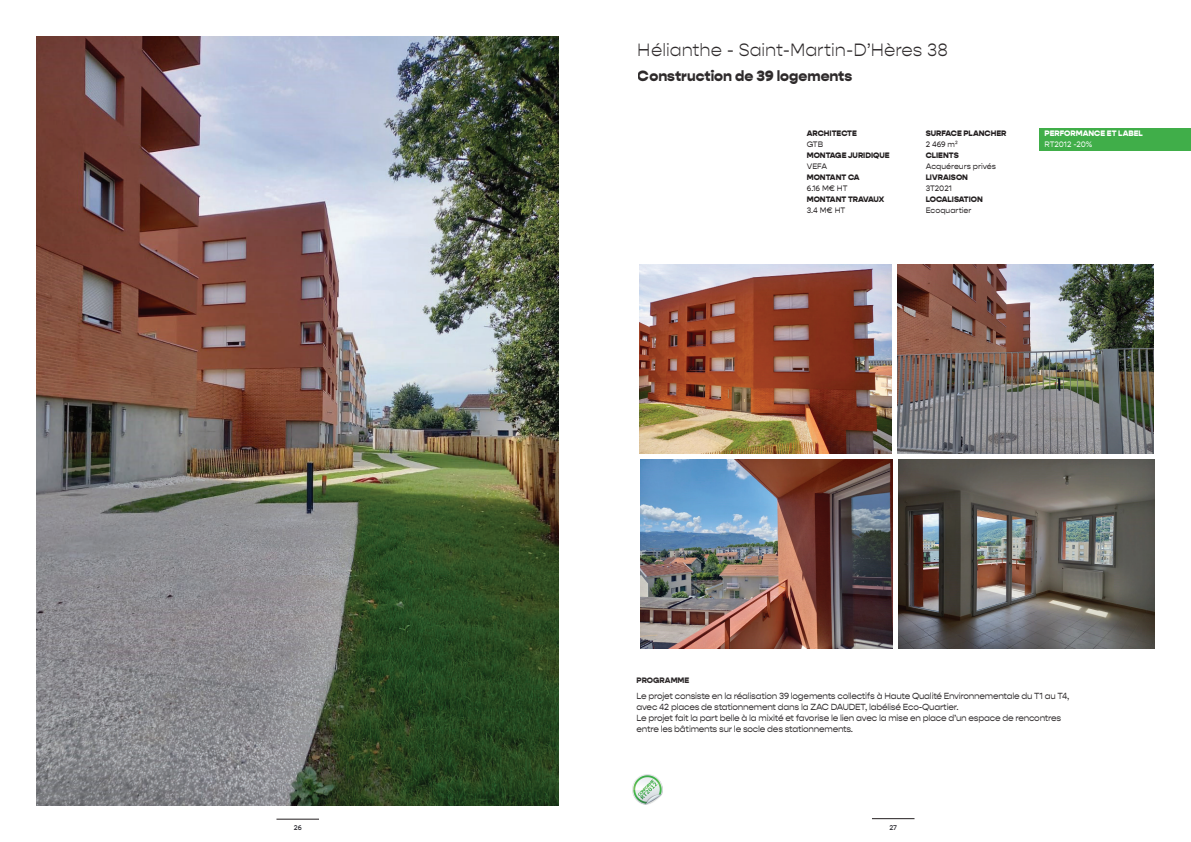
<style>
.page{position:relative;width:1191px;height:842px;background:#fff}
.page>*{position:absolute;margin:0;border:0;box-sizing:border-box;transform-origin:0 0}
.t1{font:300 18px "Gopher";color:#231f20}
.t2{font:900 15px "Gopher";color:#231f20}
.t3{font:9px/11px "Gopher";letter-spacing:-.025em;color:#231f20}
.t4{font:900 8px "Gopher";color:#231f20}
.t5{font:8px "Gopher";color:#231f20}
.t6{font:900 8px "Gopher";color:#fff}
.t7{font:8px "Gopher";letter-spacing:-.01em;color:#fff}
.t8{font:500 7px "Gopher";color:#2d2d33}
</style>
<div class="page">
<hr style="left:276px;top:819px;width:43px;height:1px;background:#231f20">
<hr style="left:872px;top:818px;width:42px;height:1px;background:#231f20">
<div style="left:1039px;top:128px;width:152px;height:22px;background:#40ae49"></div>
<img style="left:632px;top:774px;width:30px;height:30px">
<img style="left:639px;top:264px;width:252px;height:189px">
<img style="left:897px;top:264px;width:256px;height:189px">
<img style="left:640px;top:459px;width:252px;height:189px">
<img style="left:898px;top:459px;width:256px;height:189px">
<img style="left:36px;top:36px;width:522px;height:770px">
<h1 class="t1" style="left:638px;top:39px;width:312px">Hélianthe - Saint-Martin-D’Hères 38</h1>
<h2 class="t2" style="left:638px;top:66px;width:216px">Construction de 39 logements</h2>
<p class="t4" style="left:806px;top:129px;width:52px">ARCHITECTE</p>
<p class="t5" style="left:806px;top:140px;width:18px">GTB</p>
<p class="t4" style="left:806px;top:151px;width:84px">MONTAGE JURIDIQUE</p>
<p class="t5" style="left:806px;top:162px;width:22px">VEFA</p>
<p class="t4" style="left:806px;top:173px;width:54px">MONTANT CA</p>
<p class="t5" style="left:806px;top:184px;width:42px">6.16 M€ HT</p>
<p class="t4" style="left:806px;top:195px;width:79px">MONTANT TRAVAUX</p>
<p class="t5" style="left:806px;top:206px;width:40px">3.4 M€ HT</p>
<p class="t4" style="left:925px;top:129px;width:82px">SURFACE PLANCHER</p>
<p class="t5" style="left:925px;top:140px;width:34px">2 469 m²</p>
<p class="t4" style="left:925px;top:151px;width:35px">CLIENTS</p>
<p class="t5" style="left:925px;top:162px;width:72px">Acquéreurs privés</p>
<p class="t4" style="left:925px;top:173px;width:44px">LIVRAISON</p>
<p class="t5" style="left:925px;top:184px;width:28px">3T2021</p>
<p class="t4" style="left:925px;top:195px;width:59px">LOCALISATION</p>
<p class="t5" style="left:925px;top:206px;width:47px">Ecoquartier</p>
<p class="t6" style="left:1044px;top:129px;width:100px">PERFORMANCE ET LABEL</p>
<p class="t7" style="left:1044px;top:140px;width:49px">RT2012 -20%</p>
<p class="t4" style="left:636px;top:675px;width:54px">PROGRAMME</p>
<p class="t3" style="left:636px;top:691px;width:434px">Le projet consiste en la réalisation 39 logements collectifs à Haute Qualité Environnementale du T1 au T4, avec 42 places de stationnement dans la ZAC DAUDET, labélisé Eco-Quartier.<br>Le projet fait la part belle à la mixité et favorise le lien avec la mise en place d’un espace de rencontres entre les bâtiments sur le socle des stationnements.</p>
<p class="t8" style="left:294px;top:823px;width:9px">26</p>
<p class="t8" style="left:889px;top:823px;width:9px">27</p>
</div>
